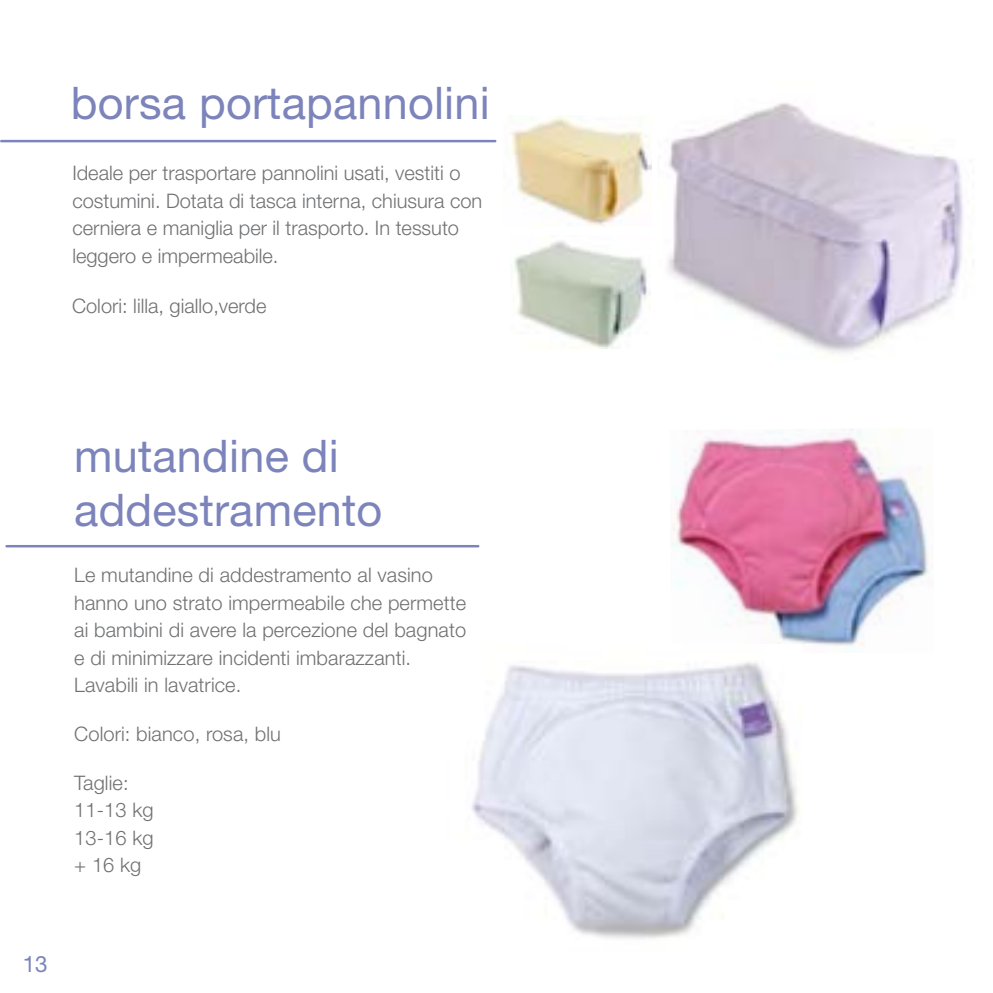
<style>
.page{position:relative;width:993px;height:993px;background:#fff}
.page>*{position:absolute;margin:0;border:0;box-sizing:border-box;transform-origin:0 0}
.t1{font:45px/54px "Helvetica Neue";letter-spacing:.005em;color:#7c84bb}
.t2{font:22.5px "Helvetica Neue";color:#7c84bb}
.t3{font:300 20px/27.5px "Helvetica Neue";letter-spacing:.005em;color:#707173}
</style>
<div class="page">
<img style="left:667px;top:103px;width:296px;height:251px">
<img style="left:511px;top:116px;width:140px;height:110px">
<img style="left:514px;top:241px;width:136px;height:107px">
<hr style="left:1px;top:140px;width:494px;height:2px;background:#7c84bb">
<img style="left:672px;top:428px;width:257px;height:218px">
<img style="left:471px;top:644px;width:330px;height:295px">
<hr style="left:7px;top:544px;width:471px;height:3px;background:#7c84bb">
<h1 class="t1" style="left:71px;top:75px;width:420px">borsa portapannolini</h1>
<p class="t3" style="left:72px;top:159px;width:411px">Ideale per trasportare pannolini usati, vestiti o costumini. Dotata di tasca interna, chiusura con cerniera e maniglia per il trasporto. In tessuto leggero e impermeabile.</p>
<p class="t3" style="left:72px;top:292px;width:196px">Colori: lilla, giallo,verde</p>
<h1 class="t1" style="left:74px;top:428px;width:309px">mutandine di addestramento</h1>
<p class="t3" style="left:74px;top:560px;width:393px">Le mutandine di addestramento al vasino hanno uno strato impermeabile che permette ai bambini di avere la percezione del bagnato e di minimizzare incidenti imbarazzanti.<br>Lavabili in lavatrice.</p>
<p class="t3" style="left:74px;top:719px;width:208px">Colori: bianco, rosa, blu</p>
<p class="t3" style="left:74px;top:768px;width:81px">Taglie:<br>11-13 kg<br>13-16 kg + 16 kg</p>
<p class="t2" style="left:23px;top:949px;width:27px">13</p>
</div>
